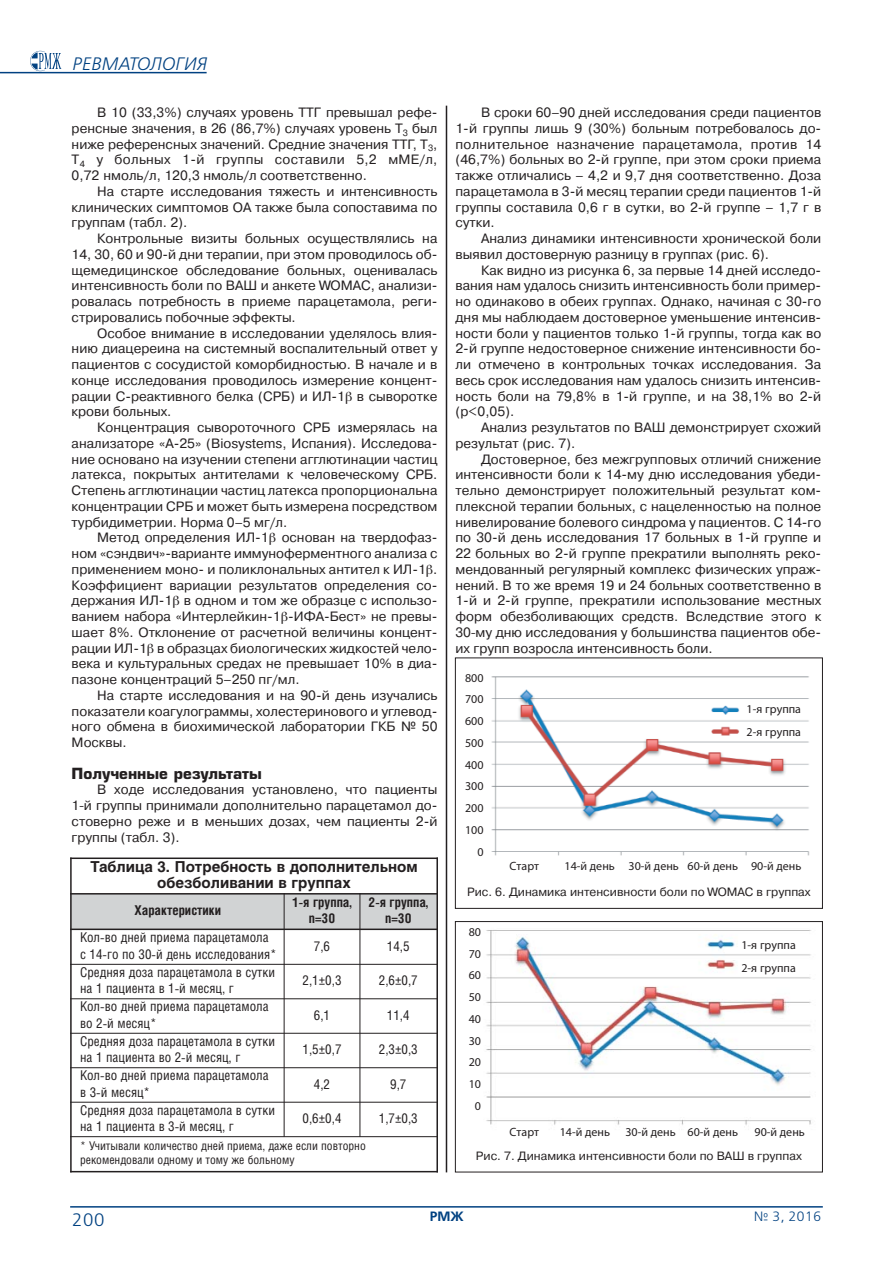
<style>
.page{position:relative;width:893px;height:1263px;background:#fff}
.page>*{position:absolute;margin:0;border:0;box-sizing:border-box;transform-origin:0 0}
.t1{font:italic 18px "Free Set C";color:#004181}
.t2{font:18px "Free Set C";color:#004181}
.t3{font:700 15px/16.5px "Helios";color:#231f20;text-align:center}
.t4{font:700 15px "Europe";color:#231f20}
.t5{font:13.5px/15.8px "Pragmatica C";color:#231f20;text-align:justify}
.t6{font:13.5px/16.5px "Helios Cond";color:#231f20}
.t7{font:700 13.5px/16.5px "Helios Cond";color:#231f20;text-align:center}
.t8{font:13.5px "Free Set C";color:#004181}
.t9{font:700 13.5px "Free Set C";color:#004181}
.t10{font:12px/21.8px "Myriad Pro";color:#231f20}
.t11{font:12px "Pragmatica C";color:#231f20}
.t12{font:12px/14.4px "Helios Cond";color:#231f20}
</style>
<div class="page">
<svg style="left:30px;top:51px;width:31px;height:20px"></svg>
<hr style="left:70px;top:1206px;width:753px;height:1px;background:#004181">
<hr style="left:0;top:72px;width:207px;height:1px;background:#004181">
<hr style="left:446px;top:106px;width:1px;height:1066px;background:#231f20">
<div style="left:70px;top:894px;width:214px;height:35px;background:#d1d3d4"></div>
<div style="left:284px;top:894px;width:76px;height:35px;background:#d1d3d4"></div>
<div style="left:360px;top:894px;width:78px;height:35px;background:#d1d3d4"></div>
<hr style="left:70px;top:857px;width:2px;height:315px;background:#231f20">
<hr style="left:284px;top:893px;width:1px;height:244px;background:#231f20">
<hr style="left:360px;top:893px;width:1px;height:244px;background:#231f20">
<hr style="left:436px;top:857px;width:2px;height:315px;background:#231f20">
<hr style="left:70px;top:857px;width:368px;height:2px;background:#231f20">
<hr style="left:70px;top:893px;width:368px;height:1px;background:#231f20">
<hr style="left:70px;top:928px;width:368px;height:2px;background:#231f20">
<hr style="left:70px;top:964px;width:368px;height:1px;background:#231f20">
<hr style="left:70px;top:998px;width:368px;height:1px;background:#231f20">
<hr style="left:70px;top:1033px;width:368px;height:1px;background:#231f20">
<hr style="left:70px;top:1067px;width:368px;height:1px;background:#231f20">
<hr style="left:70px;top:1102px;width:368px;height:1px;background:#231f20">
<hr style="left:70px;top:1136px;width:368px;height:1px;background:#231f20">
<hr style="left:70px;top:1171px;width:368px;height:1px;background:#231f20">
<img style="left:491px;top:676px;width:319px;height:180px">
<div style="left:455px;top:657px;width:368px;height:252px;border:1px solid #231f20"></div>
<img style="left:486px;top:930px;width:325px;height:195px">
<div style="left:455px;top:921px;width:368px;height:251px;border:1px solid #231f20"></div>
<h1 class="t1" style="left:72px;top:57px;width:136px">РЕВМАТОЛОГИЯ</h1>
<p class="t5" style="left:72px;top:106px;width:367px;text-indent:26px">В 10 (33,3%) случаях уровень ТТГ превышал рефе&shy;ренсные значения, в 26 (86,7%) случаях уровень Т<sub>3</sub> был ниже референсных значений. Средние значения ТТГ, Т<sub>3</sub>, Т<sub>4</sub> у больных 1-й группы составили 5,2 мМЕ/л, 0,72 нмоль/л, 120,3 нмоль/л соответственно.</p>
<p class="t5" style="left:72px;top:184px;width:367px;text-indent:26px">На старте исследования тяжесть и интенсивность клинических симптомов ОА также была сопоставима по группам (табл. 2).</p>
<p class="t5" style="left:72px;top:232px;width:367px;text-indent:26px">Контрольные визиты больных осуществлялись на 14, 30, 60 и 90-й дни терапии, при этом проводилось об&shy;щемедицинское обследование больных, оценивалась интенсивность боли по ВАШ и анкете WOMAC, анализи&shy;ровалась потребность в приеме парацетамола, реги&shy;стрировались побочные эффекты.</p>
<p class="t5" style="left:72px;top:326px;width:367px;text-indent:26px">Особое внимание в исследовании уделялось влия&shy;нию диацереина на системный воспалительный ответ у пациентов с сосудистой коморбидностью. В начале и в конце исследования проводилось измерение концент&shy;рации С-реактивного белка (СРБ) и ИЛ-1 в сыворотке крови больных.</p>
<p class="t5" style="left:72px;top:421px;width:367px;text-indent:26px">Концентрация сывороточного СРБ измерялась на анализаторе «А-25» (Biosystems, Испания). Исследова&shy;ние основано на изучении степени агглютинации частиц латекса, покрытых антителами к человеческому СРБ.<br>Степень агглютинации частиц латекса пропорциональна концентрации СРБ и может быть измерена посредством турбидиметрии. Норма 0–5 мг/л.</p>
<p class="t5" style="left:72px;top:531px;width:367px;text-indent:26px">Метод определения ИЛ-1 основан на твердофаз&shy;ном «сэндвич»-варианте иммуноферментного анализа с применением моно- и поликлональных антител к ИЛ-1 .<br>Коэффициент вариации результатов определения со&shy;держания ИЛ-1 в одном и том же образце с использо&shy;ванием набора «Интерлейкин-1 -ИФА-Бест» не превы&shy;шает 8%. Отклонение от расчетной величины концент&shy;рации ИЛ-1 в образцах биологических жидкостей чело&shy;века и культуральных средах не превышает 10% в диа&shy;пазоне концентраций 5–250 пг/мл.</p>
<p class="t5" style="left:72px;top:688px;width:367px;text-indent:26px">На старте исследования и на 90-й день изучались показатели коагулограммы, холестеринового и углевод&shy;ного обмена в биохимической лаборатории ГКБ № 50<br>Москвы.</p>
<p class="t4" style="left:72px;top:767px;width:192px">Полученные результаты</p>
<p class="t5" style="left:72px;top:783px;width:367px;text-indent:26px">В ходе исследования установлено, что пациенты 1–й группы принимали дополнительно парацетамол до&shy;стоверно реже и в меньших дозах, чем пациенты 2-й группы (табл. 3).</p>
<p class="t3" style="left:90px;top:859px;width:329px">Таблица 3. Потребность в дополнительном обезболивании в группах</p>
<p class="t7" style="left:134px;top:903px;width:88px">Характеристики</p>
<p class="t7" style="left:292px;top:895px;width:61px">1-я группа, n=30</p>
<p class="t7" style="left:369px;top:895px;width:61px">2-я группа, n=30</p>
<p class="t6" style="left:80px;top:930px;width:198px">Кол-во дней приема парацетамола с 14-го по 30-й день исследования*</p>
<p class="t6" style="left:314px;top:939px;width:18px">7,6</p>
<p class="t6" style="left:387px;top:939px;width:24px">14,5</p>
<p class="t6" style="left:80px;top:965px;width:196px">Средняя доза парацетамола в сутки на 1 пациента в 1-й месяц, г</p>
<p class="t6" style="left:303px;top:973px;width:40px">2,1±0,3</p>
<p class="t6" style="left:379px;top:973px;width:40px">2,6±0,7</p>
<p class="t6" style="left:80px;top:999px;width:190px">Кол-во дней приема парацетамола во 2-й месяц*</p>
<p class="t6" style="left:314px;top:1008px;width:18px">6,1</p>
<p class="t6" style="left:387px;top:1008px;width:24px">11,4</p>
<p class="t6" style="left:80px;top:1034px;width:196px">Средняя доза парацетамола в сутки на 1 пациента во 2-й месяц, г</p>
<p class="t6" style="left:303px;top:1042px;width:40px">1,5±0,7</p>
<p class="t6" style="left:379px;top:1042px;width:40px">2,3±0,3</p>
<p class="t6" style="left:80px;top:1068px;width:190px">Кол-во дней приема парацетамола в 3-й месяц*</p>
<p class="t6" style="left:314px;top:1077px;width:18px">4,2</p>
<p class="t6" style="left:390px;top:1077px;width:18px">9,7</p>
<p class="t6" style="left:80px;top:1103px;width:196px">Средняя доза парацетамола в сутки на 1 пациента в 3-й месяц, г</p>
<p class="t6" style="left:303px;top:1111px;width:40px">0,6±0,4</p>
<p class="t6" style="left:379px;top:1111px;width:40px">1,7±0,3</p>
<p class="t12" style="left:80px;top:1139px;width:287px">* Учитывали количество дней приема, даже если повторно рекомендовали одному и тому же больному</p>
<p class="t5" style="left:455px;top:106px;width:367px;text-indent:26px">В сроки 60–90 дней исследования среди пациентов 1-й группы лишь 9 (30%) больным потребовалось до&shy;полнительное назначение парацетамола, против 14 (46,7%) больных во 2-й группе, при этом сроки приема также отличались – 4,2 и 9,7 дня соответственно. Доза парацетамола в 3-й месяц терапии среди пациентов 1-й группы составила 0,6 г в сутки, во 2-й группе – 1,7 г в сутки.</p>
<p class="t5" style="left:455px;top:232px;width:367px;text-indent:26px">Анализ динамики интенсивности хронической боли выявил достоверную разницу в группах (рис. 6).</p>
<p class="t5" style="left:455px;top:263px;width:367px;text-indent:26px">Как видно из рисунка 6, за первые 14 дней исследо&shy;вания нам удалось снизить интенсивность боли пример&shy;но одинаково в обеих группах. Однако, начиная с 30-го дня мы наблюдаем достоверное уменьшение интенсив&shy;ности боли у пациентов только 1-й группы, тогда как во 2-й группе недостоверное снижение интенсивности бо&shy;ли отмечено в контрольных точках исследования. За весь срок исследования нам удалось снизить интенсив&shy;ность боли на 79,8% в 1-й группе, и на 38,1% во 2-й (p&lt;0,05).</p>
<p class="t5" style="left:455px;top:421px;width:367px;text-indent:26px">Анализ результатов по ВАШ демонстрирует схожий результат (рис. 7).</p>
<p class="t5" style="left:455px;top:452px;width:367px;text-indent:26px">Достоверное, без межгрупповых отличий снижение интенсивности боли к 14-му дню исследования убеди&shy;тельно демонстрирует положительный результат ком&shy;плексной терапии больных, с нацеленностью на полное нивелирование болевого синдрома у пациентов. С 14-го по 30-й день исследования 17 больных в 1-й группе и 22 больных во 2-й группе прекратили выполнять реко&shy;мендованный регулярный комплекс физических упраж&shy;нений. В то же время 19 и 24 больных соответственно в 1-й и 2-й группе, прекратили использование местных форм обезболивающих средств. Вследствие этого к 30–му дню исследования у большинства пациентов обе&shy;их групп возросла интенсивность боли.</p>
<p class="t10" style="left:465px;top:666px;width:20px;text-align:right">800<br>700<br>600<br>500<br>400<br>300<br>200<br>100<br>0</p>
<p class="t10" style="left:747px;top:698px;width:56px;line-height:22.5px">1-я группа<br>2-я группа</p>
<p class="t10" style="left:510px;top:855px;width:31px">Старт</p>
<p class="t10" style="left:564px;top:855px;width:238px">14-й день 30-й день 60-й день 90-й день</p>
<p class="t11" style="left:467px;top:888px;width:345px">Рис. 6. Динамика интенсивности боли по WOMAC в группах</p>
<p class="t10" style="left:469px;top:921px;width:14px;text-align:center">80<br>70<br>60<br>50<br>40<br>30<br>20<br>10<br>0</p>
<p class="t10" style="left:741px;top:934px;width:56px;line-height:22.5px">1-я группа<br>2-я группа</p>
<p class="t10" style="left:510px;top:1121px;width:31px">Старт</p>
<p class="t10" style="left:560px;top:1121px;width:52px">14-й день</p>
<p class="t10" style="left:625px;top:1121px;width:114px">30-й день 60-й день</p>
<p class="t10" style="left:754px;top:1121px;width:52px">90-й день</p>
<p class="t11" style="left:476px;top:1151px;width:327px">Рис. 7. Динамика интенсивности боли по ВАШ в группах</p>
<h1 class="t2" style="left:72px;top:1212px;width:35px">200</h1>
<p class="t9" style="left:430px;top:1211px;width:36px">РМЖ</p>
<p class="t8" style="left:754px;top:1210px;width:69px">№ 3, 2016</p>
</div>
